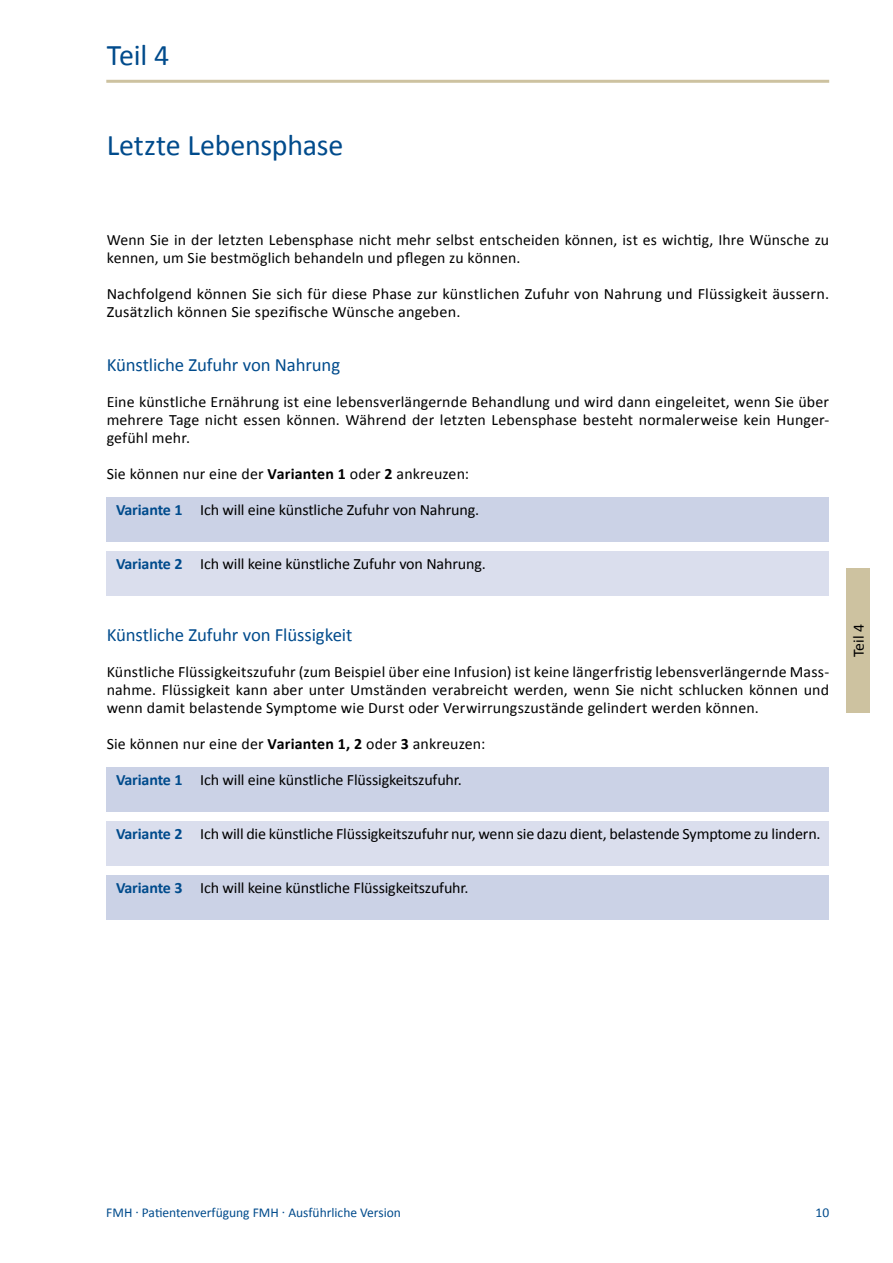
<style>
.page{position:relative;width:893px;height:1263px;background:#fff}
.page>*{position:absolute;margin:0;border:0;box-sizing:border-box;transform-origin:0 0}
.SBR_H2_20{font:30px "Calibri";letter-spacing:-.005em;color:#004b8c}
.SBR_H1{font:30px "Calibri";color:#004b8c}
.SBR_H3_12_5{font:18.75px "Calibri";letter-spacing:-.01em;color:#004b8c}
.SBR_Option_Kasten_Zeile1_10{font:15.75px/18px "Calibri";letter-spacing:.01em;color:#000}
.SBR_Option_Kasten_Zeile1_15{font:15.75px "Calibri";letter-spacing:-.01em;color:#000}
.SBR_Option_Kasten_Zeile1_10-2{font:15.75px "Calibri";letter-spacing:-.01em;color:#000}
.t1{font:13.5px "Calibri";color:#004b8c}
.s1{font-weight:700}
.s2{font-weight:700;color:#004b8c}
</style>
<div class="page">
<hr style="left:106px;top:80px;width:723px;height:3px;background:#cdc2a0">
<div style="left:107px;top:497px;width:722px;height:44px;background:#cbd2e6"></div>
<div style="left:107px;top:551px;width:722px;height:44px;background:#dadeed"></div>
<div style="left:107px;top:767px;width:722px;height:44px;background:#cbd2e6"></div>
<div style="left:107px;top:821px;width:722px;height:44px;background:#dadeed"></div>
<div style="left:107px;top:875px;width:722px;height:44px;background:#cbd2e6"></div>
<div style="left:846px;top:569px;width:24px;height:144px;background:#cdc2a0"></div>
<h1 class="SBR_H1" style="left:107px;top:34px;width:64px">Teil 4</h1>
<h2 class="SBR_H2_20" style="left:107px;top:124px;width:238px">Letzte Lebensphase</h2>
<p class="SBR_Option_Kasten_Zeile1_10" style="left:107px;top:230px;width:724px">Wenn Sie in der letzten Lebensphase nicht mehr selbst entscheiden können, ist es wichtig, Ihre Wünsche zu kennen, um Sie bestmöglich behandeln und pflegen zu können.</p>
<p class="SBR_Option_Kasten_Zeile1_10" style="left:107px;top:284px;width:724px">Nachfolgend können Sie sich für diese Phase zur künstlichen Zufuhr von Nahrung und Flüssigkeit äussern.<br>Zusätzlich können Sie spezifische Wünsche angeben.</p>
<h3 class="SBR_H3_12_5" style="left:107px;top:352px;width:235px">Künstliche Zufuhr von Nahrung</h3>
<p class="SBR_Option_Kasten_Zeile1_10" style="left:107px;top:392px;width:724px;text-align:justify">Eine künstliche Ernährung ist eine lebensverlängernde Behandlung und wird dann eingeleitet, wenn Sie über mehrere Tage nicht essen können. Während der letzten Lebensphase besteht normalerweise kein Hunger&shy;gefühl mehr.</p>
<p class="SBR_Option_Kasten_Zeile1_10" style="left:107px;top:464px;width:364px">Sie können nur eine der <span class="s1">Varianten 1</span> oder <span class="s1">2</span> ankreuzen:</p>
<p class="SBR_Option_Kasten_Zeile1_15" style="left:116px;top:499px;width:365px"><span class="s2">Variante 1</span> Ich will eine künstliche Zufuhr von Nahrung.</p>
<p class="SBR_Option_Kasten_Zeile1_10-2" style="left:116px;top:553px;width:371px"><span class="s2">Variante 2</span> Ich will keine künstliche Zufuhr von Nahrung.</p>
<h3 class="SBR_H3_12_5" style="left:107px;top:622px;width:247px">Künstliche Zufuhr von Flüssigkeit</h3>
<p class="SBR_Option_Kasten_Zeile1_10" style="left:107px;top:662px;width:724px;text-align:justify">Künstliche Flüssigkeitszufuhr (zum Beispiel über eine Infusion) ist keine längerfristig lebensverlängernde Mass&shy;nahme. Flüssigkeit kann aber unter Umständen verabreicht werden, wenn Sie nicht schlucken können und wenn damit belastende Symptome wie Durst oder Verwirrungszustände gelindert werden können.</p>
<p class="SBR_Option_Kasten_Zeile1_10" style="left:107px;top:734px;width:380px">Sie können nur eine der <span class="s1">Varianten 1, 2</span> oder <span class="s1">3</span> ankreuzen:</p>
<p class="SBR_Option_Kasten_Zeile1_15" style="left:116px;top:769px;width:347px"><span class="s2">Variante 1</span> Ich will eine künstliche Flüssigkeitszufuhr.</p>
<p class="SBR_Option_Kasten_Zeile1_10-2" style="left:116px;top:823px;width:706px"><span class="s2">Variante 2</span> Ich will die künstliche Flüssigkeitszufuhr nur, wenn sie dazu dient, belastende Symptome zu lindern.</p>
<p class="SBR_Option_Kasten_Zeile1_15" style="left:116px;top:877px;width:354px"><span class="s2">Variante 3</span> Ich will keine künstliche Flüssigkeitszufuhr.</p>
<p class="SBR_Option_Kasten_Zeile1_10" style="left:849px;top:657px;width:34px;rotate:-90deg">Teil 4</p>
<p class="t1" style="left:106px;top:1203px;width:296px">FMH · Patientenverfügung FMH · Ausführliche Version</p>
<p class="t1" style="left:815px;top:1203px;width:15px">10</p>
</div>
